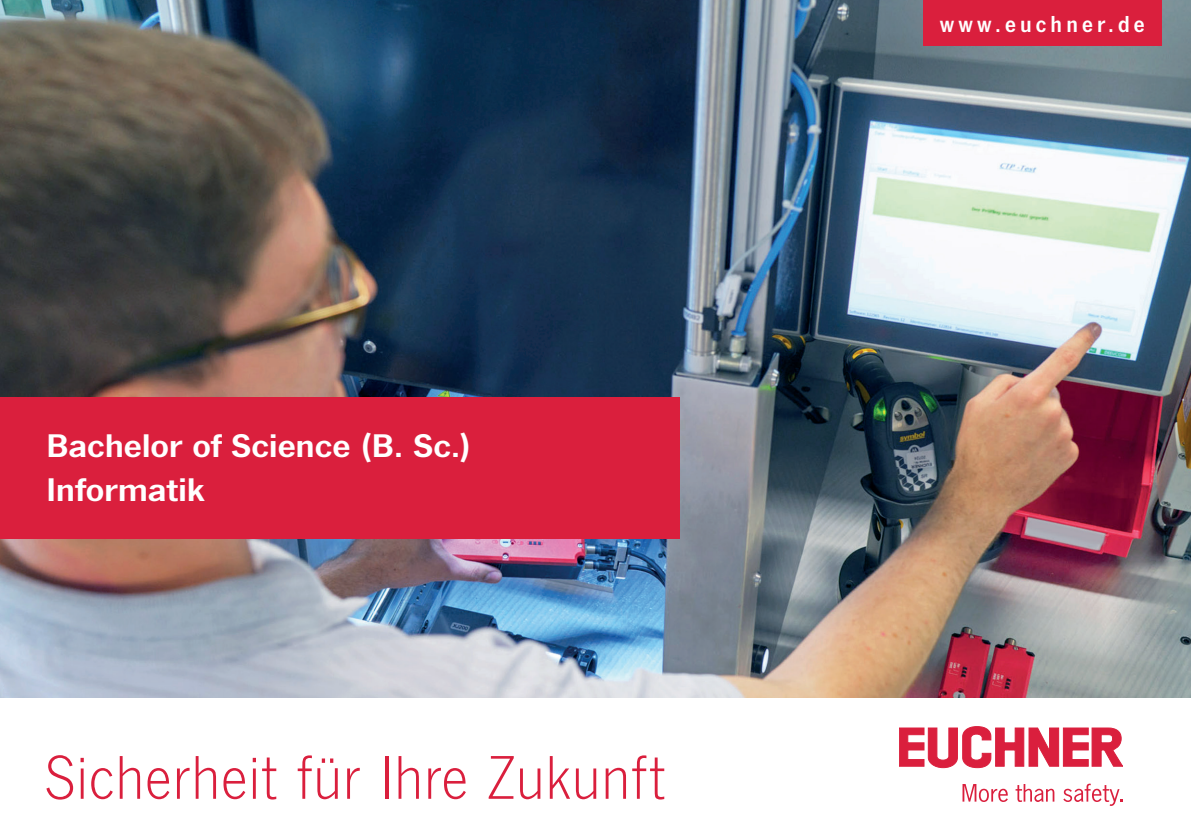
<style>
.page{position:relative;width:1191px;height:840px;background:#fff}
.page>*{position:absolute;margin:0;border:0;box-sizing:border-box;transform-origin:0 0}
.t1{font:300 64px "News Got";letter-spacing:.01em;color:#da1f3d}
.t2{font:34px/44px "News Got Dem";letter-spacing:-.005em;color:#fff;scale:1.14 1}
.t3{font:24px "News Got Dem";letter-spacing:.18em;color:#fff}
</style>
<div class="page">
<img style="left:0;top:0;width:1191px;height:697px">
<div style="left:923px;top:0;width:238px;height:45px;background:#da1f3d"></div>
<div style="left:0;top:397px;width:679px;height:142px;background:#da1f3d"></div>
<svg style="left:899px;top:726px;width:224px;height:41px"></svg>
<svg style="left:962px;top:784px;width:46px;height:17px"></svg>
<svg style="left:1015px;top:784px;width:39px;height:17px"></svg>
<svg style="left:1063px;top:783px;width:60px;height:22px"></svg>
<p class="t2" style="left:46px;top:423px;width:374px">Bachelor of Science (B. Sc.)<br>Informatik</p>
<h1 class="t1" style="left:44px;top:742px;width:622px">Sicherheit für Ihre Zukunft</h1>
<p class="t3" style="left:940px;top:10px;width:206px">www.euchner.de</p>
</div>
